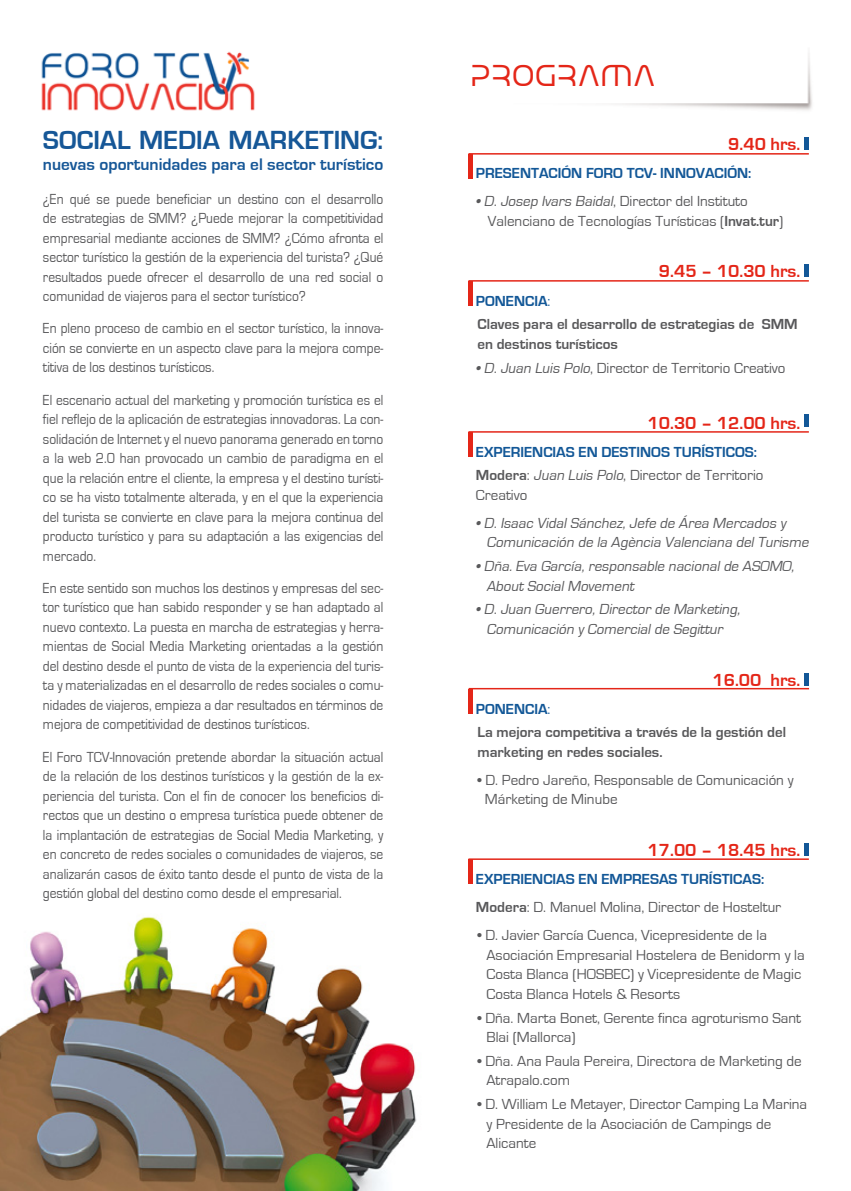
<style>
.page{position:relative;width:851px;height:1191px;background:#fff}
.page>*{position:absolute;margin:0;border:0;box-sizing:border-box;transform-origin:0 0}
.t1{font:30px "dayflash";color:#e42618}
.t2{font:700 27px "Eurostile";color:#165797}
.t3{font:700 18px "Eurostile";color:#e42618}
.t4{font:700 17.25px "Eurostile";color:#165797}
.t5{font:15px/19.5px "Eurostile";color:#58585a;text-align:justify;scale:.9 1}
.t6{font:15px/19.5px "Eurostile";color:#58585a}
.t7{font:italic 15px/19.5px "Eurostile";color:#58585a}
.t8{font:700 15px/23.7px "Eurostile";color:#58585a}
.t9{font:700 15px "Eurostile";color:#125797}
.s1{font-style:italic}
.s2{font-weight:700}
.s3{color:#125797}
.s4{font-weight:400;color:#125797}
.s5{font-weight:700;color:#125797}
</style>
<div class="page">
<img style="left:622px;top:53px;width:190px;height:58px">
<img style="left:0;top:917px;width:417px;height:274px">
<img style="left:41px;top:51px;width:214px;height:60px">
<hr style="left:468px;top:153px;width:340px;height:2px;background:#e42618">
<hr style="left:468px;top:280px;width:340px;height:2px;background:#e42618">
<hr style="left:468px;top:431px;width:340px;height:2px;background:#e42618">
<hr style="left:468px;top:688px;width:340px;height:1px;background:#e42618">
<hr style="left:468px;top:858px;width:340px;height:2px;background:#e42618">
<hr style="left:804px;top:138px;width:4px;height:12px;background:#125797">
<hr style="left:804px;top:265px;width:4px;height:12px;background:#125797">
<hr style="left:804px;top:415px;width:4px;height:12px;background:#125797">
<hr style="left:804px;top:673px;width:4px;height:12px;background:#125797">
<hr style="left:804px;top:843px;width:4px;height:12px;background:#125797">
<hr style="left:468px;top:689px;width:4px;height:24px;background:#e42618">
<hr style="left:468px;top:432px;width:4px;height:24px;background:#e42618">
<hr style="left:468px;top:281px;width:4px;height:25px;background:#e42618">
<hr style="left:468px;top:154px;width:4px;height:24px;background:#e42618">
<hr style="left:468px;top:859px;width:4px;height:25px;background:#e42618">
<h2 class="t2" style="left:43px;top:126px;width:136px">Social Media</h2>
<h2 class="t2" style="left:228px;top:126px;width:156px">Marketi ng:</h2>
<p class="t4" style="left:43px;top:155px;width:342px">nuevas oportunidades para el sector turístico</p>
<p class="t5" style="left:43px;top:189px;width:379px">¿En qué se puede beneficiar un destino con el desarrollo de estrategias de SMM? ¿Puede mejorar la competitividad empresarial mediante acciones de SMM? ¿Cómo afronta el sector turístico la gestión de la experiencia del turista? ¿Qué resultados puede ofrecer el desarrollo de una red social o comunidad de viajeros para el sector turístico?</p>
<p class="t5" style="left:43px;top:319px;width:379px">En pleno proceso de cambio en el sector turístico, la innova&shy;ción se convierte en un aspecto clave para la mejora compe&shy;titiva de los destinos turísticos.</p>
<p class="t5" style="left:43px;top:390px;width:379px">El escenario actual del marketing y promoción turística es el fiel reflejo de la aplicación de estrategias innovadoras. La con&shy;solidación de Internet y el nuevo panorama generado en torno a la web 2.0 han provocado un cambio de paradigma en el que la relación entre el cliente, la empresa y el destino turísti&shy;co se ha visto totalmente alterada, y en el que la experiencia del turista se convierte en clave para la mejora continua del producto turístico y para su adaptación a las exigencias del mercado.</p>
<p class="t5" style="left:43px;top:578px;width:379px">En este sentido son muchos los destinos y empresas del sec&shy;tor turístico que han sabido responder y se han adaptado al nuevo contexto. La puesta en marcha de estrategias y herra&shy;mientas de Social Media Marketing orientadas a la gestión del destino desde el punto de vista de la experiencia del turis&shy;ta y materializadas en el desarrollo de redes sociales o comu&shy;nidades de viajeros, empieza a dar resultados en términos de mejora de competitividad de destinos turísticos.</p>
<p class="t5" style="left:43px;top:747px;width:379px">El Foro TCV-Innovación pretende abordar la situación actual de la relación de los destinos turísticos y la gestión de la ex&shy;periencia del turista. Con el fin de conocer los beneficios di&shy;rectos que un destino o empresa turística puede obtener de la implantación de estrategias de Social Media Marketing, y en concreto de redes sociales o comunidades de viajeros, se analizarán casos de éxito tanto desde el punto de vista de la gestión global del destino como desde el empresarial.</p>
<h1 class="t1" style="left:470px;top:62px;width:187px">PROGRAMA</h1>
<p class="t3" style="left:728px;top:134px;width:74px">9.40 hrs.</p>
<p class="t9" style="left:476px;top:165px;width:64px">Presentaci</p>
<p class="t9" style="left:561px;top:165px;width:143px">ón Foro TCV- Innovaci</p>
<p class="t9" style="left:727px;top:165px;width:25px">ón:</p>
<p class="t6" style="left:488px;top:192px;width:297px;text-indent:-12px"><span class="s1">•D.Josep Ivars Baidal</span>, Director del Instituto<br>Valenciano de Tecnologías Turísticas (<span class="s2">Invat.tur</span>)</p>
<p class="t3" style="left:658px;top:262px;width:143px">9.45 – 10.30 hrs.</p>
<p class="t8" style="left:476px;top:289px;width:323px"><span class="s3">Ponencia</span><span class="s4">:<br></span>Claves para el desarrollo de estrategias de SMM</p>
<p class="t8" style="left:477px;top:332px;width:142px">en destinos turísticos</p>
<p class="t6" style="left:476px;top:358px;width:311px"><span class="s1">•D.Juan Luis Polo</span>, Director de Territorio Creativo</p>
<p class="t3" style="left:647px;top:413px;width:154px">10.30 – 12.00 hrs.</p>
<p class="t9" style="left:476px;top:443px;width:76px">Experiencias</p>
<p class="t9" style="left:578px;top:443px;width:32px">en desti</p>
<p class="t9" style="left:640px;top:443px;width:74px">nos turístic</p>
<p class="t6" style="left:476px;top:440px;width:289px;line-height:23.7px;text-indent:259px"><span class="s5">os:<br></span><span class="s2">Modera</span>: <span class="s1">Juan Luis Polo</span>, Director de Territorio</p>
<p class="t6" style="left:476px;top:485px;width:53px">Creativo</p>
<p class="t7" style="left:486px;top:513px;width:326px;text-indent:-10px">•D.Isaac VidalSánchez,Jefe de Área Mercados y<br>Comunicación de la Agència Valenciana delTurisme</p>
<p class="t7" style="left:486px;top:557px;width:312px;text-indent:-10px">•Dña.Eva García,responsable nacionalde ASOMO,<br>AboutSocialMovement</p>
<p class="t7" style="left:476px;top:600px;width:268px;text-align:center">•D.Juan Guerrero,Director de Marketing,<br>Comunicación y Comercialde Segittur</p>
<p class="t3" style="left:712px;top:670px;width:89px">16.00 hrs.</p>
<p class="t8" style="left:476px;top:697px;width:311px"><span class="s3">Ponencia</span><span class="s4">:<br></span>La mejora competitiva a través de la gestión del</p>
<p class="t8" style="left:477px;top:740px;width:186px">marketing en redes sociales.</p>
<p class="t6" style="left:485px;top:770px;width:310px;text-indent:-8px">• D. Pedro Jareño, Responsable de Comunicación y<br>Márketing de Minube</p>
<p class="t3" style="left:647px;top:840px;width:154px">17.00 – 18.45 hrs.</p>
<p class="t9" style="left:476px;top:871px;width:76px">Experiencias</p>
<p class="t9" style="left:578px;top:871px;width:34px">en emp</p>
<p class="t9" style="left:632px;top:871px;width:20px">resas</p>
<p class="t9" style="left:681px;top:871px;width:41px">turísticas</p>
<p class="t6" style="left:476px;top:865px;width:307px;line-height:28px;text-indent:285px"><span class="s5">:<br></span><span class="s2">Modera</span>: D. Manuel Molina, Director de Hosteltur</p>
<p class="t6" style="left:486px;top:926px;width:320px;text-indent:-9px">• D. Javier García Cuenca, Vicepresidente de la Asociación Empresarial Hostelera de Benidorm y la Costa Blanca (HOSBEC) y Vicepresidente de Magic Costa Blanca Hotels &amp; Resorts</p>
<p class="t6" style="left:486px;top:1008px;width:316px;text-indent:-9px">• Dña. Marta Bonet, Gerente finca agroturismo Sant<br>Blai (Mallorca)</p>
<p class="t6" style="left:486px;top:1051px;width:317px;text-indent:-9px">• Dña. Ana Paula Pereira, Directora de Marketing de<br>Atrapalo.com</p>
<p class="t6" style="left:486px;top:1094px;width:322px;text-indent:-9px">• D. William Le Metayer, Director Camping La Marina y Presidente de la Asociación de Campings de<br>Alicante</p>
</div>
